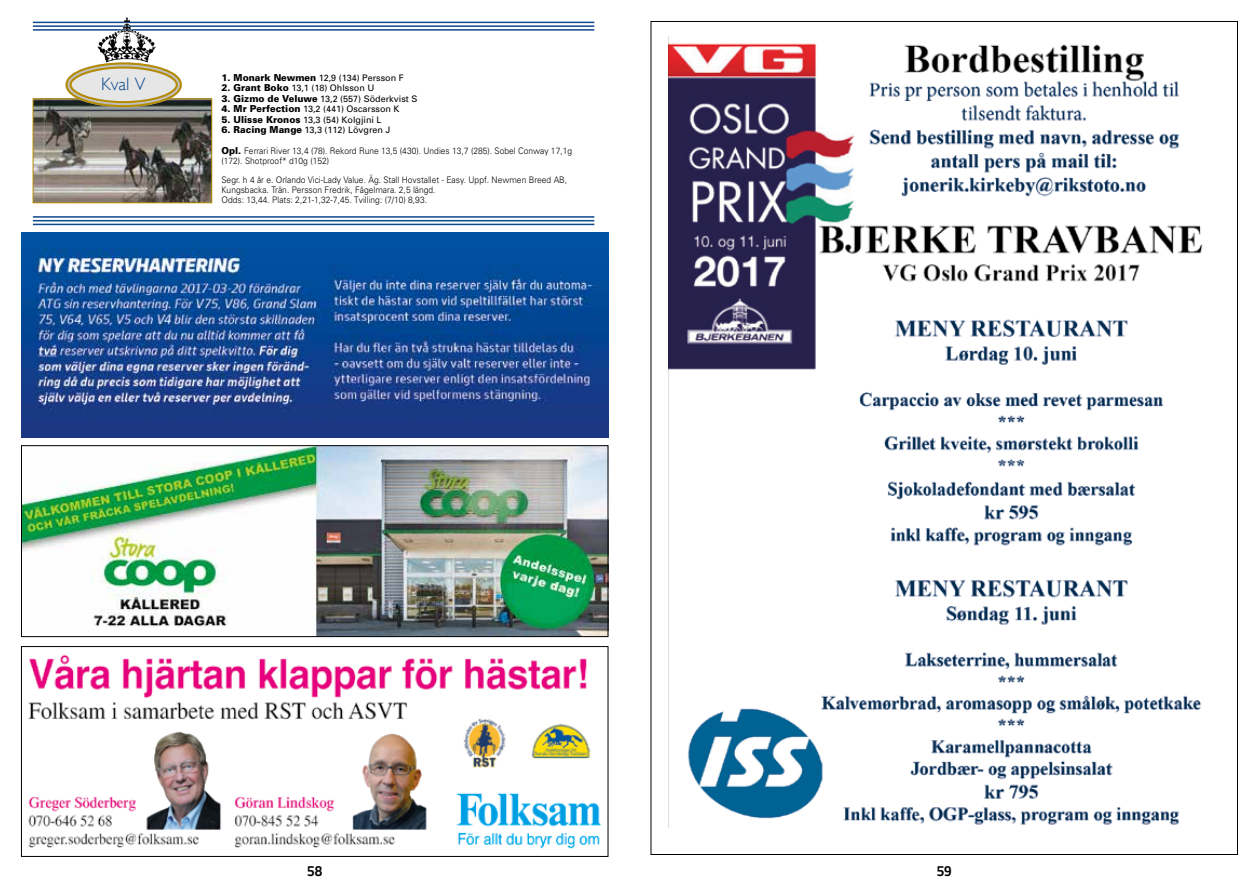
<style>
.page{position:relative;width:1259px;height:893px;background:#fff}
.page>*{position:absolute;margin:0;border:0;box-sizing:border-box;transform-origin:0 0}
.t1{font:300 18px "Gill Sans";color:#0f488c}
.t2{font:700 13.5px "ATG Text";color:#000}
.t3{font:300 9px/9.8px "Univers";color:#000;scale:.94 1}
.t4{font:9px "Univers";color:#000}
.s1{font-weight:900;font-size:9.6px}
</style>
<div class="page">
<img style="left:21px;top:232px;width:587px;height:206px">
<hr style="left:33px;top:22px;width:561px;height:1px;background:#0f488c">
<hr style="left:33px;top:25px;width:561px;height:2px;background:#0f488c">
<hr style="left:33px;top:29px;width:561px;height:2px;background:#0f488c">
<img style="left:35px;top:101px;width:175px;height:100px">
<div style="left:33px;top:99px;width:179px;height:104px;border:1px solid #b58b00"></div>
<img style="left:99px;top:18px;width:27px;height:26px">
<div style="left:69px;top:65px;width:110px;height:39px;background:#e6e6e6;border-radius:50%"></div>
<div style="left:66px;top:62px;width:116px;height:45px;border:6px solid #c0c0c0;border-radius:50%"></div>
<div style="left:66px;top:62px;width:116px;height:45px;border:2px solid #b58b00;border-radius:50%"></div>
<div style="left:70px;top:66px;width:108px;height:37px;border:2px solid #b58b00;border-radius:50%"></div>
<hr style="left:33px;top:216px;width:561px;height:2px;background:#0f488c">
<hr style="left:33px;top:220px;width:561px;height:1px;background:#0f488c">
<hr style="left:33px;top:224px;width:561px;height:1px;background:#0f488c">
<img style="left:669px;top:43px;width:534px;height:782px">
<img style="left:23px;top:447px;width:583px;height:188px">
<div style="left:21px;top:445px;width:587px;height:192px;border:1px solid #000"></div>
<img style="left:28px;top:654px;width:574px;height:195px">
<div style="left:21px;top:646px;width:587px;height:211px;border:1px solid #000"></div>
<h1 class="t1" style="left:101px;top:70px;width:46px">Kval V</h1>
<p class="t4" style="left:221px;top:72px;width:184px"><span class="s1">1. Monark Newmen</span> 12,9 (134) Persson F</p>
<p class="t4" style="left:221px;top:82px;width:154px"><span class="s1">2. Grant Boko</span> 13,1 (18) Ohlsson U</p>
<p class="t4" style="left:221px;top:93px;width:197px"><span class="s1">3. Gizmo de Veluwe</span> 13,2 (557) Söderkvist S</p>
<p class="t4" style="left:221px;top:103px;width:180px"><span class="s1">4. Mr Perfection</span> 13,2 (441) Oscarsson K</p>
<p class="t4" style="left:221px;top:114px;width:162px"><span class="s1">5. Ulisse Kronos</span> 13,3 (54) Kolgjini L</p>
<p class="t4" style="left:221px;top:124px;width:171px"><span class="s1">6. Racing Mange</span> 13,3 (112) Lövgren J</p>
<p class="t3" style="left:221px;top:146px;width:374px"><span class="s1">Opl.</span> Ferrari River 13,4 (78). Rekord Rune 13,5 (430). Undies 13,7 (285). Sobel Conway 17,1g (172). Shotproof* d10g (152)</p>
<p class="t3" style="left:221px;top:175px;width:369px">Segr. h 4 år e. Orlando Vici-Lady Value. Äg. Stall Hovstallet - Easy. Uppf. Newmen Breed AB,<br>Kungsbacka. Trän. Persson Fredrik, Fågelmara. 2,5 längd.<br>Odds: 13,44. Plats: 2,21-1,32-7,45. Tvilling: (7/10) 8,93.</p>
<h2 class="t2" style="left:307px;top:863px;width:17px">58</h2>
<h2 class="t2" style="left:936px;top:863px;width:17px">59</h2>
</div>
